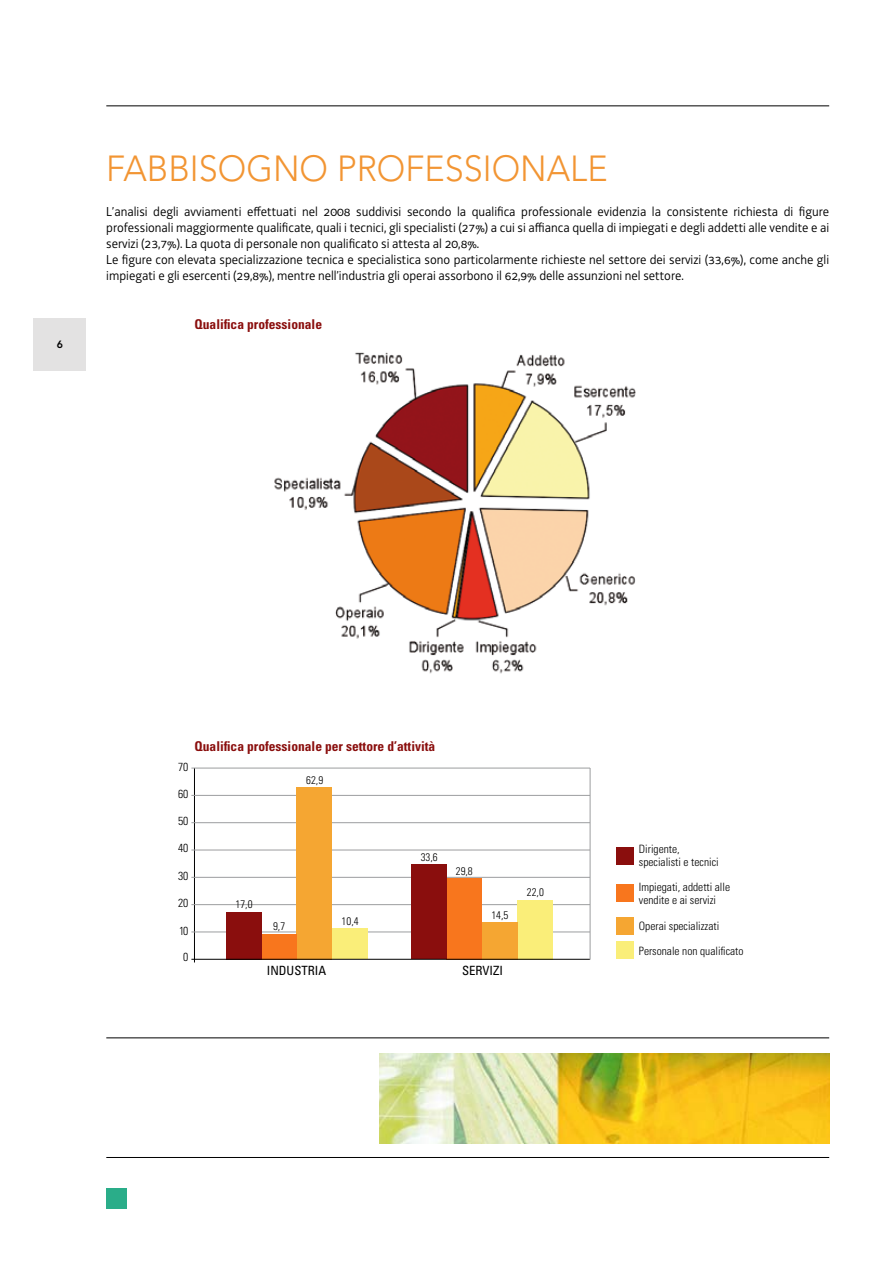
<style>
.page{position:relative;width:893px;height:1263px;background:#fff}
.page>*{position:absolute;margin:0;border:0;box-sizing:border-box;transform-origin:0 0}
.t1{font:300 36px "Avenir";color:#f29533;scale:.95 1}
.t2{font:13.5px/16.2px "Decima WE";color:#000}
.t3{font:700 condensed 13.5px "Univers";color:#8a0e0d}
.t4{font:condensed 12.75px "Univers";color:#000}
.t5{font:300 condensed 11.7px "Univers";letter-spacing:-.02em;color:#000}
.t6{font:300 condensed 11.55px/12.8px "Univers";color:#000}
.t7{font:300 condensed 10.95px "Univers";color:#000}
.t8{font:800 10.5px "Avenir";color:#000}
</style>
<div class="page">
<div style="left:34px;top:318px;width:52px;height:53px;background:#e3e2e2"></div>
<div style="left:106px;top:1188px;width:21px;height:21px;background:#2aad89"></div>
<hr style="left:106px;top:106px;width:723px;height:1px;background:#000">
<hr style="left:106px;top:1157px;width:723px;height:1px;background:#000">
<hr style="left:106px;top:1037px;width:723px;height:1px;background:#000">
<img style="left:379px;top:1053px;width:450px;height:90px">
<hr style="left:194px;top:768px;width:1px;height:194px;background:#000">
<hr style="left:191px;top:768px;width:399px;height:1px;background:#9c9d9f">
<hr style="left:191px;top:795px;width:399px;height:1px;background:#9c9d9f">
<hr style="left:191px;top:822px;width:399px;height:1px;background:#9c9d9f">
<hr style="left:191px;top:850px;width:399px;height:1px;background:#9c9d9f">
<hr style="left:191px;top:877px;width:399px;height:1px;background:#9c9d9f">
<hr style="left:191px;top:904px;width:399px;height:1px;background:#9c9d9f">
<hr style="left:191px;top:932px;width:399px;height:1px;background:#9c9d9f">
<div style="left:332px;top:929px;width:35px;height:30px;background:#faee79"></div>
<div style="left:517px;top:900px;width:35px;height:59px;background:#faee79"></div>
<div style="left:297px;top:787px;width:35px;height:172px;background:#f5a632"></div>
<div style="left:482px;top:922px;width:35px;height:37px;background:#f5a632"></div>
<div style="left:261px;top:934px;width:36px;height:25px;background:#f8761d"></div>
<div style="left:447px;top:878px;width:35px;height:81px;background:#f8761d"></div>
<div style="left:226px;top:912px;width:36px;height:47px;background:#8a0e0d"></div>
<div style="left:616px;top:847px;width:18px;height:17px;background:#8a0e0d"></div>
<div style="left:616px;top:884px;width:18px;height:18px;background:#f8761d"></div>
<div style="left:616px;top:917px;width:18px;height:17px;background:#f5a632"></div>
<div style="left:616px;top:941px;width:18px;height:18px;background:#faee79"></div>
<div style="left:411px;top:864px;width:36px;height:95px;background:#8a0e0d"></div>
<hr style="left:191px;top:959px;width:399px;height:1px;background:#000">
<hr style="left:590px;top:768px;width:1px;height:192px;background:#9c9d9f">
<img style="left:274px;top:352px;width:362px;height:322px">
<p class="t8" style="left:57px;top:338px;width:8px">6</p>
<h1 class="t1" style="left:106px;top:148px;width:529px">FABBISOGNO PROFESSIONALE</h1>
<p class="t2" style="left:106px;top:203px;width:724px">L’analisi degli avviamenti effettuati nel 2008 suddivisi secondo la qualifica professionale evidenzia la consistente richiesta di figure professionali maggiormente qualificate, quali i tecnici, gli specialisti (27%) a cui si affianca quella di impiegati e degli addetti alle vendite e ai servizi (23,7%). La quota di personale non qualificato si attesta al 20,8%.<br>Le figure con elevata specializzazione tecnica e specialistica sono particolarmente richieste nel settore dei servizi (33,6%), come anche gli impiegati e gli esercenti (29,8%), mentre nell’industria gli operai assorbono il 62,9% delle assunzioni nel settore.</p>
<p class="t3" style="left:195px;top:316px;width:129px">Qualifica professionale</p>
<p class="t3" style="left:195px;top:738px;width:242px">Qualifica professionale per settore d’attività</p>
<p class="t5" style="left:178px;top:760px;width:12px">70</p>
<p class="t5" style="left:178px;top:787px;width:12px">60</p>
<p class="t5" style="left:178px;top:814px;width:12px">50</p>
<p class="t5" style="left:178px;top:841px;width:12px">40</p>
<p class="t5" style="left:178px;top:869px;width:12px">30</p>
<p class="t5" style="left:178px;top:896px;width:12px">20</p>
<p class="t5" style="left:179px;top:924px;width:11px">10</p>
<p class="t5" style="left:183px;top:950px;width:7px">0</p>
<p class="t7" style="left:306px;top:774px;width:19px">62,9</p>
<p class="t7" style="left:236px;top:898px;width:19px">17,0</p>
<p class="t7" style="left:273px;top:919px;width:14px">9,7</p>
<p class="t7" style="left:342px;top:914px;width:19px">10,4</p>
<p class="t7" style="left:421px;top:851px;width:19px">33,6</p>
<p class="t7" style="left:456px;top:864px;width:19px">29,8</p>
<p class="t7" style="left:491px;top:908px;width:19px">14,5</p>
<p class="t4" style="left:267px;top:962px;width:61px">INDUSTRIA</p>
<p class="t4" style="left:462px;top:962px;width:43px">SERVIZI</p>
<p class="t7" style="left:527px;top:886px;width:19px">22,0</p>
<p class="t6" style="left:639px;top:843px;width:81px">Dirigente, specialisti e tecnici</p>
<p class="t6" style="left:639px;top:881px;width:93px">Impiegati, addetti alle vendite e ai servizi</p>
<p class="t6" style="left:639px;top:919px;width:82px">Operai specializzati</p>
<p class="t6" style="left:639px;top:945px;width:106px">Personale non qualificato</p>
</div>
